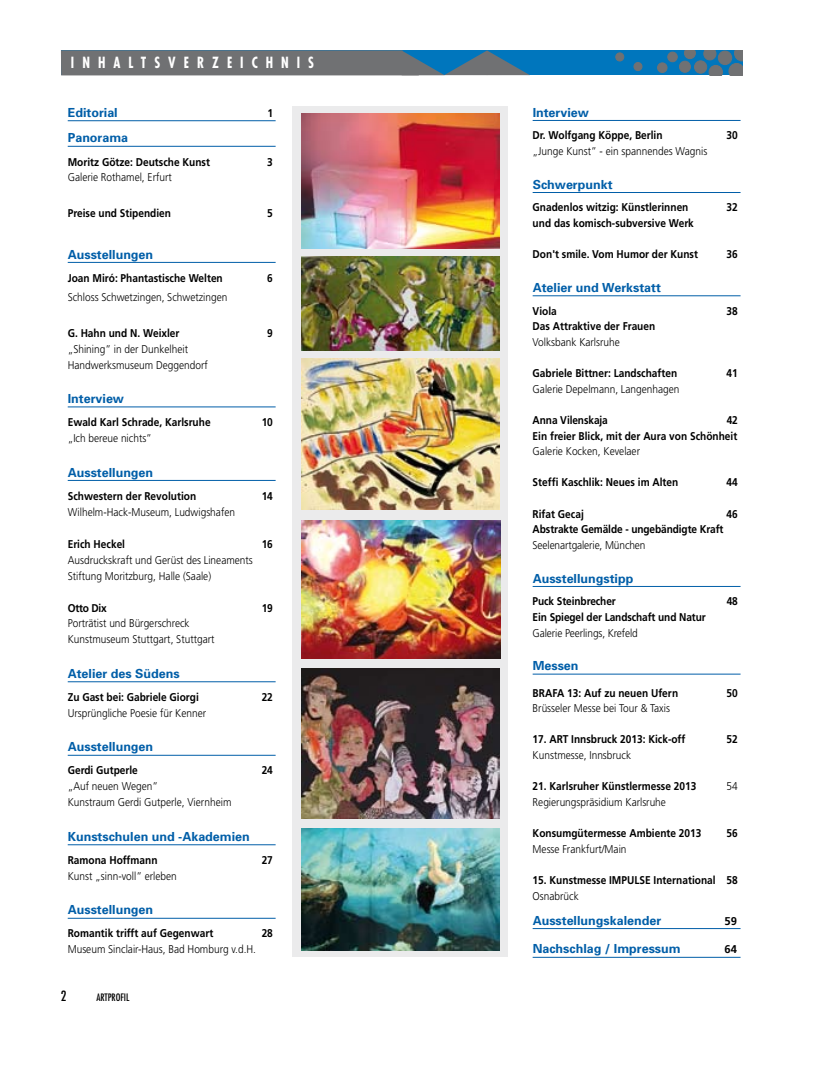
<style>
.page{position:relative;width:815px;height:1074px;background:#fff}
.page>*{position:absolute;margin:0;border:0;box-sizing:border-box;transform-origin:0 0}
.t1{font:700 condensed 15px "Futura";letter-spacing:.6em;color:#fff;scale:.89 1}
.t2{font:condensed 13.75px "Futura";color:#000}
.t3{font:700 12.5px "Univers";color:#005ea8}
.t4{font:700 11.25px/15.6px "Frutiger";color:#000;text-align:right;scale:.9 1}
.t5{font:300 11.25px/16px "Frutiger";color:#000;scale:.9 1}
.t6{font:700 11.25px "Frutiger";color:#000}
.t7{font:condensed 10px "Futura";color:#000}
</style>
<div class="page">
<div style="left:293px;top:106px;width:215px;height:851px;background:#ebebec"></div>
<hr style="left:68px;top:120px;width:208px;height:1px;background:#005ea8">
<hr style="left:68px;top:146px;width:208px;height:1px;background:#005ea8">
<hr style="left:68px;top:262px;width:208px;height:1px;background:#005ea8">
<hr style="left:68px;top:406px;width:208px;height:1px;background:#005ea8">
<hr style="left:68px;top:480px;width:208px;height:1px;background:#005ea8">
<hr style="left:68px;top:681px;width:208px;height:1px;background:#005ea8">
<hr style="left:68px;top:755px;width:208px;height:1px;background:#005ea8">
<hr style="left:68px;top:844px;width:208px;height:1px;background:#005ea8">
<hr style="left:68px;top:918px;width:208px;height:1px;background:#005ea8">
<div style="left:61px;top:51px;width:682px;height:24px;background:#0076bd"></div>
<div style="left:718px;top:51px;width:14px;height:14px;background:#707173;border-radius:50%"></div>
<div style="left:718px;top:51px;width:14px;height:14px;border:1px solid #707173;border-radius:50%"></div>
<svg style="left:729px;top:51px;width:14px;height:24px"></svg>
<svg style="left:704px;top:51px;width:19px;height:24px"></svg>
<div style="left:694px;top:61px;width:13px;height:12px;background:#707173;border-radius:50%"></div>
<div style="left:694px;top:61px;width:13px;height:12px;border:1px solid #707173;border-radius:50%"></div>
<svg style="left:684px;top:51px;width:12px;height:8px"></svg>
<div style="left:679px;top:61px;width:11px;height:11px;background:#707173;border-radius:50%"></div>
<div style="left:679px;top:61px;width:12px;height:11px;border:1px solid #707173;border-radius:50%"></div>
<div style="left:668px;top:52px;width:9px;height:10px;background:#707173;border-radius:50%"></div>
<div style="left:668px;top:52px;width:9px;height:10px;border:1px solid #707173;border-radius:50%"></div>
<div style="left:657px;top:63px;width:10px;height:9px;background:#707173;border-radius:50%"></div>
<div style="left:657px;top:63px;width:10px;height:10px;border:1px solid #707173;border-radius:50%"></div>
<div style="left:616px;top:53px;width:8px;height:8px;background:#707173;border-radius:50%"></div>
<div style="left:616px;top:53px;width:8px;height:8px;border:1px solid #707173;border-radius:50%"></div>
<div style="left:634px;top:62px;width:8px;height:9px;background:#707173;border-radius:50%"></div>
<div style="left:634px;top:62px;width:8px;height:9px;border:1px solid #707173;border-radius:50%"></div>
<svg style="left:61px;top:50px;width:469px;height:25px;background:#5f717e"></svg>
<hr style="left:533px;top:120px;width:208px;height:1px;background:#005ea8">
<hr style="left:533px;top:192px;width:208px;height:1px;background:#005ea8">
<hr style="left:533px;top:295px;width:208px;height:1px;background:#005ea8">
<hr style="left:533px;top:586px;width:208px;height:1px;background:#005ea8">
<hr style="left:533px;top:674px;width:208px;height:1px;background:#005ea8">
<hr style="left:533px;top:928px;width:208px;height:1px;background:#005ea8">
<hr style="left:533px;top:957px;width:208px;height:1px;background:#005ea8">
<img style="left:301px;top:668px;width:199px;height:150px">
<img style="left:301px;top:520px;width:199px;height:138px">
<img style="left:301px;top:257px;width:199px;height:94px">
<img style="left:301px;top:113px;width:198px;height:135px">
<img style="left:301px;top:828px;width:199px;height:122px">
<img style="left:301px;top:358px;width:199px;height:151px">
<h1 class="t1" style="left:71px;top:53px;width:275px">INHALTSVERZEICHNIS</h1>
<p class="t3" style="left:68px;top:104px;width:52px">Editorial</p>
<p class="t4" style="left:268px;top:105px;width:8px">1</p>
<p class="t3" style="left:68px;top:130px;width:62px">Panorama</p>
<p class="t4" style="left:68px;top:154px;width:160px">Moritz Götze: Deutsche Kunst</p>
<p class="t4" style="left:267px;top:154px;width:8px">3</p>
<p class="t5" style="left:68px;top:170px;width:117px">Galerie Rothamel, Erfurt</p>
<p class="t4" style="left:68px;top:205px;width:116px">Preise und Stipendien</p>
<p class="t4" style="left:267px;top:205px;width:8px">5</p>
<p class="t3" style="left:68px;top:246px;width:87px">Ausstellungen</p>
<p class="t4" style="left:68px;top:270px;width:174px">Joan Miró: Phantastische Welten</p>
<p class="t4" style="left:267px;top:270px;width:8px">6</p>
<p class="t5" style="left:68px;top:289px;width:179px">Schloss Schwetzingen, Schwetzingen</p>
<p class="t4" style="left:68px;top:325px;width:126px">G. Hahn und N. Weixler</p>
<p class="t4" style="left:267px;top:325px;width:8px">9</p>
<p class="t5" style="left:68px;top:341px;width:157px">„Shining” in der Dunkelheit<br>Handwerksmuseum Deggendorf</p>
<p class="t3" style="left:68px;top:390px;width:58px">Interview</p>
<p class="t4" style="left:68px;top:414px;width:160px">Ewald Karl Schrade, Karlsruhe</p>
<p class="t4" style="left:262px;top:414px;width:14px">10</p>
<p class="t5" style="left:68px;top:430px;width:95px">„Ich bereue nichts”</p>
<p class="t3" style="left:68px;top:464px;width:87px">Ausstellungen</p>
<p class="t4" style="left:68px;top:488px;width:144px">Schwestern der Revolution</p>
<p class="t4" style="left:262px;top:488px;width:14px">14</p>
<p class="t5" style="left:68px;top:504px;width:187px">Wilhelm-Hack-Museum, Ludwigshafen</p>
<p class="t4" style="left:68px;top:536px;width:65px">Erich Heckel</p>
<p class="t4" style="left:262px;top:536px;width:14px">16</p>
<p class="t5" style="left:68px;top:551px;width:207px">Ausdruckskraft und Gerüst des Lineaments<br>Stiftung Moritzburg, Halle (Saale)</p>
<p class="t4" style="left:68px;top:599px;width:45px">Otto Dix</p>
<p class="t4" style="left:262px;top:599px;width:14px">19</p>
<p class="t5" style="left:68px;top:615px;width:165px">Porträtist und Bürgerschreck<br>Kunstmuseum Stuttgart, Stuttgart</p>
<p class="t3" style="left:68px;top:665px;width:113px">Atelier des Südens</p>
<p class="t4" style="left:68px;top:689px;width:147px">Zu Gast bei: Gabriele Giorgi</p>
<p class="t4" style="left:262px;top:689px;width:14px">22</p>
<p class="t5" style="left:68px;top:705px;width:155px">Ursprüngliche Poesie für Kenner</p>
<p class="t3" style="left:68px;top:739px;width:87px">Ausstellungen</p>
<p class="t4" style="left:68px;top:762px;width:79px">Gerdi Gutperle</p>
<p class="t4" style="left:262px;top:762px;width:14px">24</p>
<p class="t5" style="left:68px;top:778px;width:183px">„Auf neuen Wegen”<br>Kunstraum Gerdi Gutperle, Viernheim</p>
<p class="t3" style="left:68px;top:828px;width:183px">Kunstschulen und -Akademien</p>
<p class="t4" style="left:68px;top:852px;width:101px">Ramona Hoffmann</p>
<p class="t4" style="left:262px;top:852px;width:14px">27</p>
<p class="t5" style="left:68px;top:868px;width:123px">Kunst „sinn-voll” erleben</p>
<p class="t3" style="left:68px;top:902px;width:87px">Ausstellungen</p>
<p class="t4" style="left:68px;top:925px;width:163px">Romantik trifft auf Gegenwart</p>
<p class="t4" style="left:262px;top:925px;width:14px">28</p>
<p class="t5" style="left:68px;top:941px;width:211px">Museum Sinclair-Haus, Bad Homburg v.d.H.</p>
<p class="t2" style="left:61px;top:987px;width:7px">2</p>
<p class="t7" style="left:96px;top:991px;width:35px">ARTPROFIL</p>
<p class="t3" style="left:533px;top:104px;width:58px">Interview</p>
<p class="t4" style="left:533px;top:127px;width:146px">Dr. Wolfgang Köppe, Berlin</p>
<p class="t4" style="left:727px;top:127px;width:14px">30</p>
<p class="t5" style="left:533px;top:143px;width:196px">„Junge Kunst” - ein spannendes Wagnis</p>
<p class="t3" style="left:533px;top:176px;width:81px">Schwerpunkt</p>
<p class="t4" style="left:533px;top:199px;width:175px">Gnadenlos witzig: Künstlerinnen</p>
<p class="t4" style="left:727px;top:199px;width:14px">32</p>
<p class="t4" style="left:533px;top:215px;width:181px">und das komisch-subversive Werk</p>
<p class="t4" style="left:533px;top:246px;width:185px">Don't smile. Vom Humor der Kunst</p>
<p class="t4" style="left:727px;top:246px;width:14px">36</p>
<p class="t3" style="left:533px;top:279px;width:130px">Atelier und Werkstatt</p>
<p class="t4" style="left:533px;top:303px;width:29px">Viola</p>
<p class="t4" style="left:727px;top:303px;width:14px">38</p>
<p class="t4" style="left:533px;top:318px;width:138px">Das Attraktive der Frauen</p>
<p class="t5" style="left:533px;top:334px;width:98px">Volksbank Karlsruhe</p>
<p class="t4" style="left:533px;top:365px;width:162px">Gabriele Bittner: Landschaften</p>
<p class="t4" style="left:727px;top:365px;width:14px">41</p>
<p class="t5" style="left:533px;top:381px;width:165px">Galerie Depelmann, Langenhagen</p>
<p class="t4" style="left:533px;top:412px;width:85px">Anna Vilenskaja</p>
<p class="t4" style="left:533px;top:412px;width:229px">42<br>Ein freier Blick, mit der Aura von Schönheit</p>
<p class="t5" style="left:533px;top:443px;width:121px">Galerie Kocken, Kevelaer</p>
<p class="t4" style="left:533px;top:474px;width:163px">Steffi Kaschlik: Neues im Alten</p>
<p class="t4" style="left:727px;top:474px;width:14px">44</p>
<p class="t4" style="left:533px;top:506px;width:58px">Rifat Gecaj</p>
<p class="t4" style="left:727px;top:506px;width:14px">46</p>
<p class="t4" style="left:533px;top:521px;width:214px">Abstrakte Gemälde - ungebändigte Kraft</p>
<p class="t5" style="left:533px;top:537px;width:127px">Seelenartgalerie, München</p>
<p class="t3" style="left:533px;top:570px;width:102px">Ausstellungstipp</p>
<p class="t4" style="left:533px;top:593px;width:94px">Puck Steinbrecher</p>
<p class="t4" style="left:727px;top:593px;width:14px">48</p>
<p class="t4" style="left:533px;top:609px;width:194px">Ein Spiegel der Landschaft und Natur</p>
<p class="t5" style="left:533px;top:624px;width:118px">Galerie Peerlings, Krefeld</p>
<p class="t3" style="left:533px;top:658px;width:47px">Messen</p>
<p class="t4" style="left:533px;top:684px;width:163px">BRAFA 13: Auf zu neuen Ufern</p>
<p class="t4" style="left:727px;top:684px;width:14px">50</p>
<p class="t5" style="left:533px;top:700px;width:154px">Brüsseler Messe bei Tour &amp; Taxis</p>
<p class="t4" style="left:533px;top:731px;width:171px">17. ART Innsbruck 2013: Kick-off</p>
<p class="t4" style="left:727px;top:731px;width:14px">52</p>
<p class="t5" style="left:533px;top:747px;width:111px">Kunstmesse, Innsbruck</p>
<p class="t4" style="left:533px;top:778px;width:183px">21. Karlsruher Künstlermesse 2013</p>
<p class="t5" style="left:727px;top:778px;width:14px">54</p>
<p class="t5" style="left:533px;top:794px;width:150px">Regierungspräsidium Karlsruhe</p>
<p class="t4" style="left:533px;top:825px;width:189px">Konsumgütermesse Ambiente 2013</p>
<p class="t4" style="left:727px;top:825px;width:14px">56</p>
<p class="t5" style="left:533px;top:840px;width:106px">Messe Frankfurt/Main</p>
<p class="t4" style="left:533px;top:872px;width:229px">15. Kunstmesse IMPULSE International 58</p>
<p class="t5" style="left:533px;top:887px;width:53px">Osnabrück</p>
<p class="t3" style="left:533px;top:912px;width:130px">Ausstellungskalender</p>
<p class="t6" style="left:725px;top:914px;width:14px">59</p>
<p class="t3" style="left:533px;top:941px;width:149px">Nachschlag / Impressum</p>
<p class="t6" style="left:725px;top:943px;width:14px">64</p>
</div>
